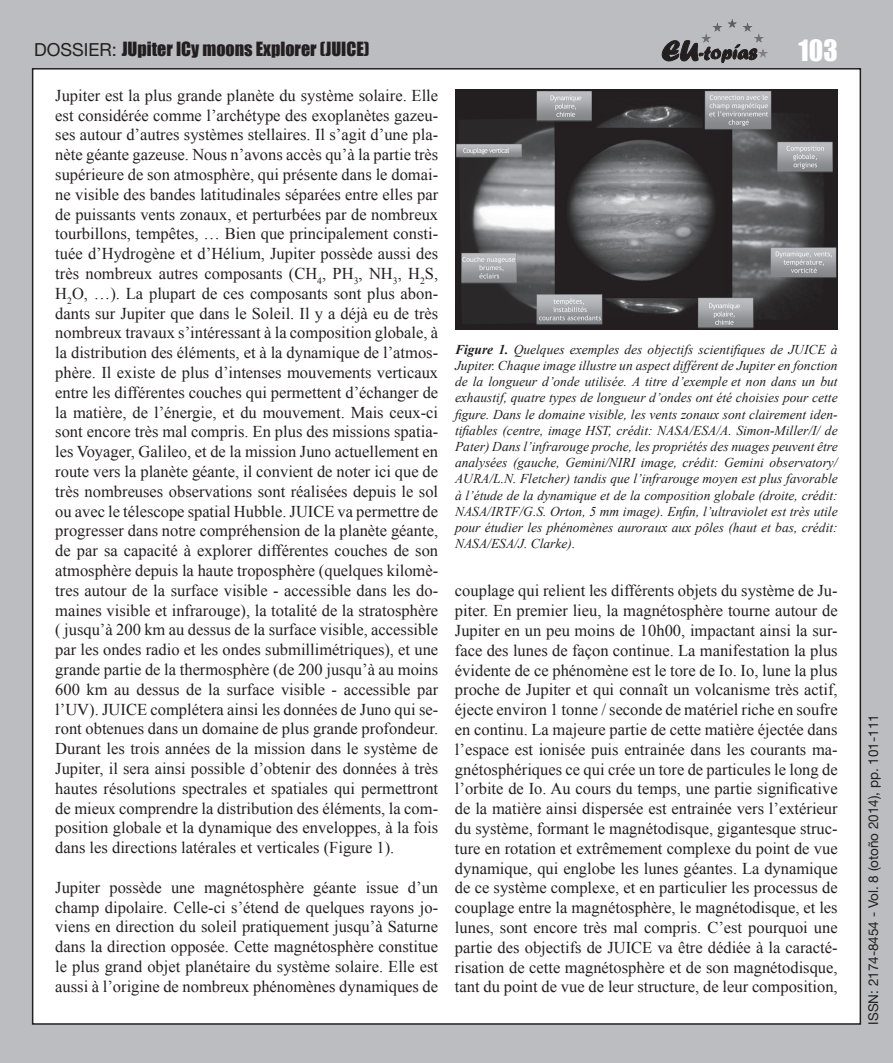
<style>
.page{position:relative;width:893px;height:1063px;background:#bcbdc0}
.page>*{position:absolute;margin:0;border:0;box-sizing:border-box;transform-origin:0 0}
.t1{font:27px "Impact";color:#fff}
.t2{font:18px "Impact";color:#231f20}
.t3{font:16.5px/19.8px "Times New Roman";color:#231f20;text-align:justify}
.t4{font:italic 13.5px/16.2px "Times New Roman";color:#231f20;text-align:justify}
.t5{font:13.5px "Helvetica Neue";color:#231f20}
.s1{font-family:"Helvetica Neue"}
.s2{font-weight:700}
</style>
<div class="page">
<div style="left:33px;top:69px;width:827px;height:955px;background:#fff"></div>
<svg style="left:662px;top:40px;width:94px;height:23px"></svg>
<hr style="left:701px;top:19px;width:67px;height:1px;background:#58595b">
<hr style="left:701px;top:20px;width:67px;height:1px;background:#59595c">
<hr style="left:701px;top:21px;width:67px;height:1px;background:#5a5a5d">
<hr style="left:701px;top:22px;width:67px;height:1px;background:#5c5c5f">
<hr style="left:701px;top:23px;width:67px;height:1px;background:#5d5d60">
<hr style="left:701px;top:24px;width:67px;height:1px;background:#5f5f62">
<hr style="left:701px;top:25px;width:67px;height:1px;background:#606063">
<hr style="left:701px;top:26px;width:67px;height:1px;background:#626265">
<hr style="left:701px;top:27px;width:67px;height:1px;background:#636366">
<hr style="left:701px;top:28px;width:67px;height:1px;background:#646467">
<hr style="left:701px;top:29px;width:67px;height:1px;background:#656568">
<hr style="left:701px;top:30px;width:67px;height:1px;background:#666669">
<hr style="left:701px;top:31px;width:67px;height:1px;background:#67676a">
<hr style="left:701px;top:32px;width:67px;height:1px;background:#68686b">
<hr style="left:701px;top:33px;width:67px;height:1px;background:#696a6d">
<hr style="left:701px;top:34px;width:67px;height:1px;background:#6a6b6e">
<hr style="left:701px;top:35px;width:67px;height:1px;background:#6c6c6f">
<hr style="left:701px;top:36px;width:67px;height:1px;background:#6c6d70">
<hr style="left:701px;top:37px;width:67px;height:1px;background:#6e6f72">
<hr style="left:701px;top:38px;width:67px;height:1px;background:#6f7073">
<hr style="left:701px;top:39px;width:67px;height:1px;background:#707174">
<hr style="left:701px;top:40px;width:67px;height:1px;background:#717275">
<hr style="left:701px;top:41px;width:67px;height:1px;background:#727376">
<hr style="left:701px;top:42px;width:67px;height:1px;background:#737477">
<hr style="left:701px;top:43px;width:67px;height:1px;background:#747578">
<hr style="left:701px;top:44px;width:67px;height:1px;background:#75777a">
<hr style="left:701px;top:45px;width:67px;height:1px;background:#76787b">
<hr style="left:701px;top:46px;width:67px;height:1px;background:#78797c">
<hr style="left:701px;top:47px;width:67px;height:1px;background:#787a7d">
<hr style="left:701px;top:48px;width:67px;height:1px;background:#7a7c7f">
<hr style="left:701px;top:49px;width:67px;height:1px;background:#7b7d80">
<hr style="left:701px;top:50px;width:67px;height:1px;background:#7b7d80">
<hr style="left:701px;top:51px;width:67px;height:1px;background:#7d7f82">
<hr style="left:701px;top:52px;width:67px;height:1px;background:#7e8083">
<hr style="left:701px;top:53px;width:67px;height:1px;background:#7f8184">
<hr style="left:701px;top:54px;width:67px;height:1px;background:#818386">
<hr style="left:701px;top:55px;width:67px;height:1px;background:#818386">
<hr style="left:701px;top:56px;width:67px;height:1px;background:#828487">
<hr style="left:701px;top:57px;width:67px;height:1px;background:#848689">
<img style="left:455px;top:89px;width:383px;height:240px">
<p class="t2" style="left:34px;top:35px;width:337px"><span class="s1">DOSSIER:</span> JUpiter ICy moons Explorer (JUICE)</p>
<h1 class="t1" style="left:799px;top:29px;width:41px">103</h1>
<p class="t3" style="left:55px;top:85px;width:384px">Jupiter est la plus grande planète du système solaire. Elle est considérée comme l’archétype des exoplanètes gazeu&shy;ses autour d’autres systèmes stellaires. Il s’agit d’une pla&shy;nète géante gazeuse. Nous n’avons accès qu’à la partie très supérieure de son atmosphère, qui présente dans le domai&shy;ne visible des bandes latitudinales séparées entre elles par de puissants vents zonaux, et perturbées par de nombreux tourbillons, tempêtes, … Bien que principalement consti&shy;tuée d’Hydrogène et d’Hélium, Jupiter possède aussi des très nombreux autres composants (CH<sub>4</sub>, PH<sub>3</sub>, NH<sub>3</sub>, H<sub>2</sub>S, H<sub>2</sub>O, …). La plupart de ces composants sont plus abon&shy;dants sur Jupiter que dans le Soleil. Il y a déjà eu de très nombreux travaux s’intéressant à la composition globale, à la distribution des éléments, et à la dynamique de l’atmos&shy;phère. Il existe de plus d’intenses mouvements verticaux entre les différentes couches qui permettent d’échanger de la matière, de l’énergie, et du mouvement. Mais ceux-ci sont encore très mal compris. En plus des missions spatia&shy;les Voyager, Galileo, et de la mission Juno actuellement en route vers la planète géante, il convient de noter ici que de très nombreuses observations sont réalisées depuis le sol ou avec le télescope spatial Hubble. JUICE va permettre de progresser dans notre compréhension de la planète géante, de par sa capacité à explorer différentes couches de son atmosphère depuis la haute troposphère (quelques kilomè&shy;tres autour de la surface visible - accessible dans les do&shy;maines visible et infrarouge), la totalité de la stratosphère ( jusqu’à 200 km au dessus de la surface visible, accessible par les ondes radio et les ondes submillimétriques), et une grande partie de la thermosphère (de 200 jusqu’à au moins 600 km au dessus de la surface visible - accessible par l’UV). JUICE complétera ainsi les données de Juno qui se&shy;ront obtenues dans un domaine de plus grande profondeur.<br>Durant les trois années de la mission dans le système de Jupiter, il sera ainsi possible d’obtenir des données à très hautes résolutions spectrales et spatiales qui permettront de mieux comprendre la distribution des éléments, la com&shy;position globale et la dynamique des enveloppes, à la fois dans les directions latérales et verticales (Figure 1).</p>
<p class="t3" style="left:55px;top:877px;width:384px">Jupiter possède une magnétosphère géante issue d’un champ dipolaire. Celle-ci s’étend de quelques rayons jo&shy;viens en direction du soleil pratiquement jusqu’à Saturne dans la direction opposée. Cette magnétosphère constitue le plus grand objet planétaire du système solaire. Elle est aussi à l’origine de nombreux phénomènes dynamiques de</p>
<p class="t4" style="left:455px;top:341px;width:384px"><span class="s2">Figure 1.</span> Quelques exemples des objectifs scientifiques de JUICE à Jupiter. Chaque image illustre un aspect différent de Jupiter en fonction de la longueur d’onde utilisée. A titre d’exemple et non dans un but exhaustif, quatre types de longueur d’ondes ont été choisies pour cette figure. Dans le domaine visible, les vents zonaux sont clairement iden&shy;tifiables (centre, image HST, crédit: NASA/ESA/A. Simon-Miller/I/ de Pater) Dans l’infrarouge proche, les propriétés des nuages peuvent être analysées (gauche, Gemini/NIRI image, crédit: Gemini observatory/ AURA/L.N. Fletcher) tandis que l’infrarouge moyen est plus favorable à l’étude de la dynamique et de la composition globale (droite, crédit:<br>NASA/IRTF/G.S. Orton, 5 mm image). Enfin, l’ultraviolet est très utile pour étudier les phénomènes auroraux aux pôles (haut et bas, crédit:<br>NASA/ESA/J. Clarke).</p>
<p class="t3" style="left:455px;top:581px;width:384px">couplage qui relient les différents objets du système de Ju&shy;piter. En premier lieu, la magnétosphère tourne autour de Jupiter en un peu moins de 10h00, impactant ainsi la sur&shy;face des lunes de façon continue. La manifestation la plus évidente de ce phénomène est le tore de Io. Io, lune la plus proche de Jupiter et qui connaît un volcanisme très actif, éjecte environ 1 tonne / seconde de matériel riche en soufre en continu. La majeure partie de cette matière éjectée dans l’espace est ionisée puis entrainée dans les courants ma&shy;gnétosphériques ce qui crée un tore de particules le long de l’orbite de Io. Au cours du temps, une partie significative de la matière ainsi dispersée est entrainée vers l’extérieur du système, formant le magnétodisque, gigantesque struc&shy;ture en rotation et extrêmement complexe du point de vue dynamique, qui englobe les lunes géantes. La dynamique de ce système complexe, et en particulier les processus de couplage entre la magnétosphère, le magnétodisque, et les lunes, sont encore très mal compris. C’est pourquoi une partie des objectifs de JUICE va être dédiée à la caracté&shy;risation de cette magnétosphère et de son magnétodisque, tant du point de vue de leur structure, de leur composition,</p>
<p class="t5" style="left:865px;top:1025px;width:312px;rotate:-90deg">ISSN: 2174-8454 - Vol. 8 (otoño 2014), pp. 101-111</p>
</div>
